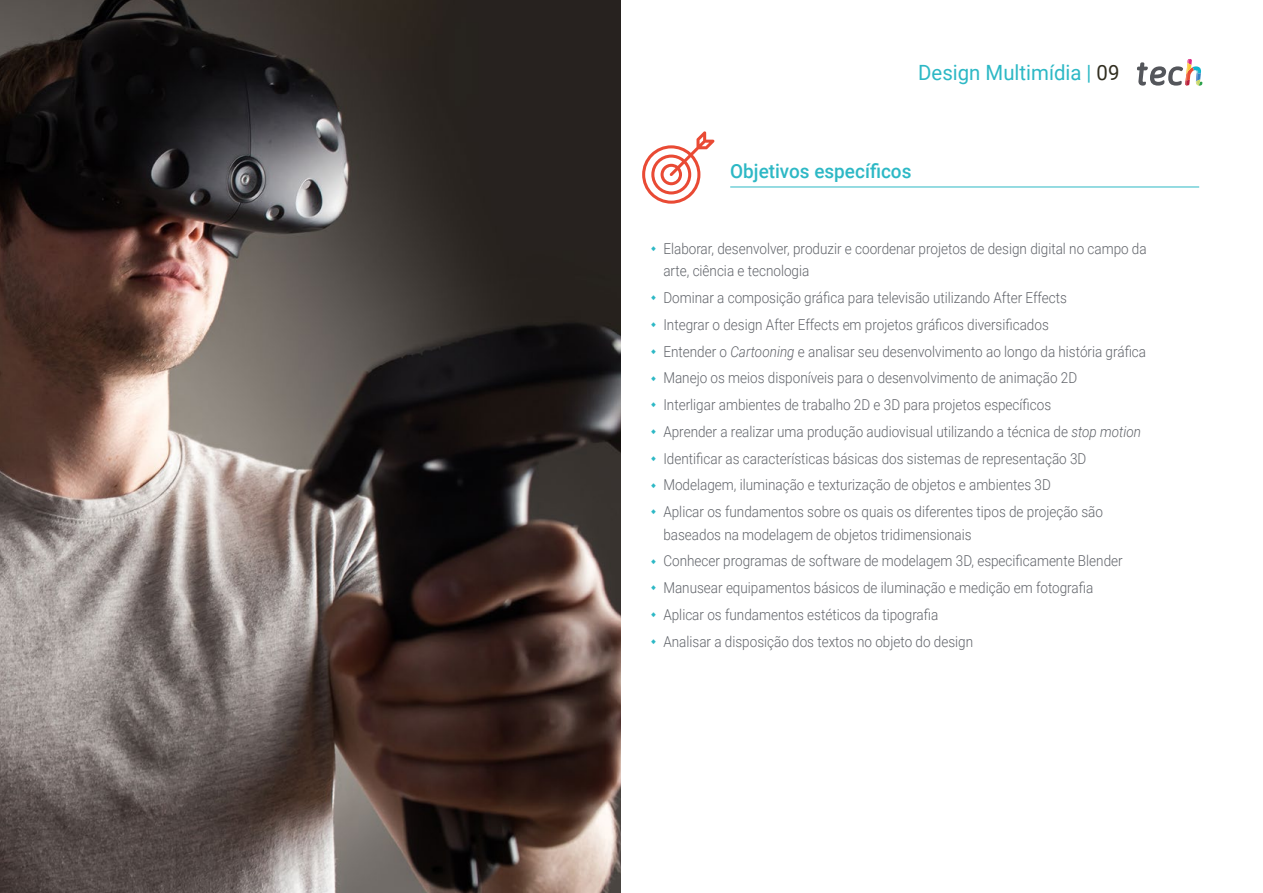
<style>
.page{position:relative;width:1263px;height:893px;background:#fff}
.page>*{position:absolute;margin:0;border:0;box-sizing:border-box;transform-origin:0 0}
.t1{font:21px "Roboto";color:#2db8c5}
.t2{font:500 19.5px "Roboto";color:#2db8c5}
.t3{font:300 15px/26.7px "Roboto";color:#61646a;scale:.9 1}
.s1{color:#312e20}
.s2{font-style:italic}
</style>
<div class="page">
<img style="left:0;top:0;width:621px;height:893px">
<hr style="left:730px;top:187px;width:469px;height:1px;background:#2db8c5">
<svg style="left:642px;top:131px;width:72px;height:73px"></svg>
<svg style="left:1137px;top:59px;width:65px;height:27px"></svg>
<h1 class="t1" style="left:918px;top:57px;width:203px">Design Multimídia | <span class="s1">09</span></h1>
<h2 class="t2" style="left:730px;top:158px;width:183px">Objetivos específicos</h2>
<p class="t3" style="left:663px;top:237px;width:538px;line-height:22.5px">Elaborar, desenvolver, produzir e coordenar projetos de design digital no campo da arte, ciência e tecnologia</p>
<p class="t3" style="left:663px;top:284px;width:538px">Dominar a composição gráfica para televisão utilizando After Effects<br>Integrar o design After Effects em projetos gráficos diversificados<br>Entender o <span class="s2">Cartooning</span> e analisar seu desenvolvimento ao longo da história gráfica Manejo os meios disponíveis para o desenvolvimento de animação 2D<br>Interligar ambientes de trabalho 2D e 3D para projetos específicos<br>Aprender a realizar uma produção audiovisual utilizando a técnica de <span class="s2">stop motion </span>Identificar as características básicas dos sistemas de representação 3D Modelagem, iluminação e texturização de objetos e ambientes 3D<br>Aplicar os fundamentos sobre os quais os diferentes tipos de projeção são</p>
<p class="t3" style="left:663px;top:520px;width:512px">baseados na modelagem de objetos tridimensionais<br>Conhecer programas de software de modelagem 3D, especificamente Blender Manusear equipamentos básicos de iluminação e medição em fotografia Aplicar os fundamentos estéticos da tipografia<br>Analisar a disposição dos textos no objeto do design</p>
</div>
